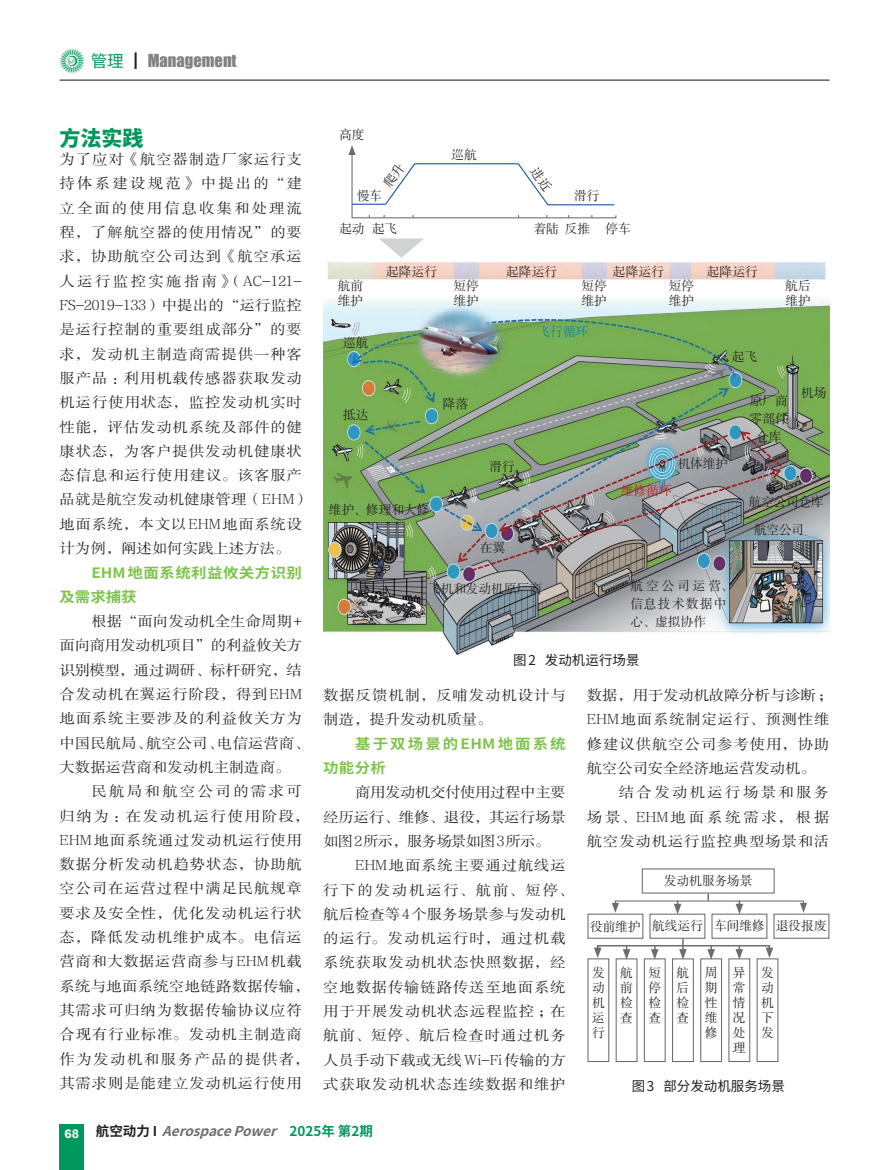
<style>
.page{position:relative;width:872px;height:1170px;background:#fff}
.page>*{position:absolute;margin:0;border:0;box-sizing:border-box;transform-origin:0 0}
.t1{font:800 21px "Source Han Sans CN";color:#00985c}
.t2{font:16.5px "Impact";color:#808285}
.t3{font:14.25px/24.3px "FZSSJW GB1 0";letter-spacing:.055em;color:#231f20;scale:1.08 1}
.t4{font:14.25px/24.3px "FZSSJW GB1 0";color:#231f20;scale:1.08 1}
.t5{font:14.25px/24.3px "FZSSJW GB1 0";letter-spacing:-.01em;color:#231f20;scale:1.08 1}
.t6{font:700 14.25px/24.3px "Source Han Sans CN";letter-spacing:.035em;color:#7dc34a;scale:1.08 1}
.t7{font:700 14.25px/24.3px "Source Han Sans CN";letter-spacing:.14em;color:#7dc34a;scale:1.08 1}
.t8{font:italic 700 13.5px "Source Han Sans CN";color:#6c6d70}
.t9{font:13.5px "Source Han Sans CN";color:#231f20}
.t10{font:12.75px/15px "FZSSJW GB1 0";letter-spacing:.005em;color:#231f20;text-align:justify}
.t11{font:12.75px/18px "FZSSJW GB1 0";letter-spacing:.1em;color:#231f20}
.t12{font:12.75px "FZSSJW GB1 0";letter-spacing:-.015em;color:#231f20}
.t13{font:12.75px "FZSSJW GB1 0";color:#c4121a}
.t14{font:12.75px "FZSSJW GB1 0";color:#007ec5}
.s1{font-family:"Source Han Sans CN";color:#00985c}
.s2{font-family:"Source Han Sans CN";color:#231f20}
.s3{font-style:normal;color:#231f20}
.s4{font-style:normal;color:#00985c}
</style>
<div class="page">
<div style="left:60px;top:1124px;width:24px;height:45px;background:#00985c"></div>
<hr style="left:60px;top:80px;width:769px;height:1px;background:#231f20">
<img style="left:60px;top:49px;width:24px;height:24px">
<img style="left:323px;top:262px;width:506px;height:393px">
<svg style="left:379px;top:238px;width:45px;height:20px"></svg>
<div style="left:587px;top:913px;width:56px;height:25px;border:1px solid #6c6d70"></div>
<div style="left:587px;top:958px;width:22px;height:103px;border:1px solid #6c6d70"></div>
<div style="left:700px;top:958px;width:22px;height:103px;border:1px solid #6c6d70"></div>
<div style="left:644px;top:958px;width:21px;height:103px;border:1px solid #6c6d70"></div>
<div style="left:756px;top:958px;width:22px;height:103px;border:1px solid #6c6d70"></div>
<div style="left:615px;top:958px;width:22px;height:103px;border:1px solid #6c6d70"></div>
<div style="left:728px;top:958px;width:22px;height:103px;border:1px solid #6c6d70"></div>
<div style="left:672px;top:958px;width:22px;height:103px;border:1px solid #6c6d70"></div>
<div style="left:649px;top:913px;width:56px;height:25px;border:1px solid #6c6d70"></div>
<div style="left:711px;top:913px;width:56px;height:25px;border:1px solid #6c6d70"></div>
<div style="left:773px;top:913px;width:56px;height:25px;border:1px solid #6c6d70"></div>
<svg style="left:612px;top:902px;width:7px;height:10px"></svg>
<svg style="left:800px;top:902px;width:7px;height:10px"></svg>
<div style="left:597px;top:944px;width:173px;height:6px;border:1px solid #6c6d70"></div>
<svg style="left:594px;top:947px;width:7px;height:11px"></svg>
<svg style="left:765px;top:947px;width:8px;height:11px"></svg>
<svg style="left:707px;top:893px;width:2px;height:7px"></svg>
<svg style="left:735px;top:900px;width:8px;height:14px"></svg>
<svg style="left:674px;top:900px;width:7px;height:14px"></svg>
<svg style="left:679px;top:938px;width:8px;height:21px"></svg>
<svg style="left:707px;top:945px;width:8px;height:14px"></svg>
<svg style="left:623px;top:945px;width:7px;height:14px"></svg>
<svg style="left:735px;top:945px;width:8px;height:14px"></svg>
<svg style="left:651px;top:945px;width:7px;height:14px"></svg>
<svg style="left:348px;top:145px;width:269px;height:74px"></svg>
<p class="t2" style="left:91px;top:48px;width:147px"><span class="s1">管理</span> <span class="s2">┃</span> Management</p>
<h1 class="t1" style="left:60px;top:127px;width:86px">方法实践</h1>
<p class="t3" style="left:60px;top:147px;width:233px">为了应对《航空器制造厂家运行支持体系建设规范》中提出的“建立全面的使用信息收集和处理流程，了解航空器的使用情况”的要求，协助航空公司达到《航空承运人运行监控实施指南》（AC-121-<br>FS-2019-133）中提出的“运行监控是运行控制的重要组成部分”的要求，发动机主制造商需提供一种客服产品：利用机载传感器获取发动机运行使用状态，监控发动机实时性能，评估发动机系统及部件的健康状态，为客户提供发动机健康状态信息和运行使用建议。该客服产品就是航空发动机健康管理（EHM）地面系统，本文以EHM地面系统设计为例，阐述如何实践上述方法。</p>
<p class="t6" style="left:60px;top:560px;width:226px;text-indent:32px">EHM地面系统利益攸关方识别及需求捕获</p>
<p class="t4" style="left:60px;top:609px;width:233px;text-indent:32px">根据“面向发动机全生命周期+面向商用发动机项目”的利益攸关方识别模型，通过调研、标杆研究，结合发动机在翼运行阶段，得到EHM地面系统主要涉及的利益攸关方为中国民航局、航空公司、电信运营商、大数据运营商和发动机主制造商。</p>
<p class="t3" style="left:60px;top:779px;width:233px;text-indent:32px">民航局和航空公司的需求可归纳为：在发动机运行使用阶段，<br>EHM地面系统通过发动机运行使用数据分析发动机趋势状态，协助航空公司在运营过程中满足民航规章要求及安全性，优化发动机运行状态，降低发动机维护成本。电信运营商和大数据运营商参与EHM机载系统与地面系统空地链路数据传输，其需求可归纳为数据传输协议应符合现有行业标准。发动机主制造商作为发动机和服务产品的提供者，其需求则是能建立发动机运行使用</p>
<p class="t10" style="left:339px;top:127px;width:27px">高度</p>
<p class="t10" style="left:451px;top:147px;width:27px">巡航</p>
<p class="t10" style="left:357px;top:189px;width:26px">慢车</p>
<p class="t10" style="left:574px;top:189px;width:27px">滑行</p>
<p class="t10" style="left:339px;top:221px;width:59px">起动起飞</p>
<p class="t10" style="left:533px;top:221px;width:99px">着陆反推 停车</p>
<p class="t10" style="left:386px;top:265px;width:53px">起降运行</p>
<p class="t10" style="left:506px;top:265px;width:53px">起降运行</p>
<p class="t10" style="left:613px;top:265px;width:53px">起降运行</p>
<p class="t10" style="left:707px;top:265px;width:53px">起降运行</p>
<p class="t10" style="left:453px;top:279px;width:27px">短停维护</p>
<p class="t10" style="left:581px;top:279px;width:27px">短停维护</p>
<p class="t10" style="left:669px;top:279px;width:27px">短停维护</p>
<p class="t10" style="left:338px;top:279px;width:27px">航前维护</p>
<p class="t10" style="left:785px;top:279px;width:27px">航后维护</p>
<p class="t10" style="left:343px;top:336px;width:27px">巡航</p>
<p class="t10" style="left:343px;top:408px;width:27px">抵达</p>
<p class="t10" style="left:443px;top:396px;width:27px">降落</p>
<p class="t10" style="left:329px;top:502px;width:102px">维护、修理和大修</p>
<p class="t10" style="left:489px;top:459px;width:27px">滑行</p>
<p class="t10" style="left:480px;top:540px;width:27px">在翼</p>
<p class="t14" style="left:537px;top:325px;width:52px">飞行循环</p>
<p class="t10" style="left:428px;top:581px;width:116px">飞机和发动机原厂商</p>
<p class="t10" style="left:732px;top:350px;width:27px">起飞</p>
<p class="t10" style="left:678px;top:456px;width:52px">机体维护</p>
<p class="t10" style="left:749px;top:392px;width:40px;line-height:18px;text-align:center">原厂商零部件仓库</p>
<p class="t10" style="left:801px;top:385px;width:27px">机场</p>
<p class="t13" style="left:621px;top:484px;width:52px">维修循环</p>
<p class="t11" style="left:630px;top:576px;width:104px">航空公司运营、信息技术数据中心、虚拟协作</p>
<p class="t10" style="left:749px;top:494px;width:76px">航空公司仓库</p>
<p class="t10" style="left:754px;top:522px;width:51px">航空公司</p>
<p class="t9" style="left:513px;top:652px;width:128px">图 2 发动机运行场景</p>
<p class="t3" style="left:323px;top:683px;width:226px">数据反馈机制，反哺发动机设计与制造，提升发动机质量。</p>
<p class="t7" style="left:323px;top:732px;width:226px;text-indent:32px">基于双场景的EHM地面系统功能分析</p>
<p class="t3" style="left:323px;top:780px;width:226px;text-align:justify;text-indent:32px">商用发动机交付使用过程中主要经历运行、维修、退役，其运行场景如图2所示，服务场景如图3所示。</p>
<p class="t3" style="left:323px;top:853px;width:233px;text-indent:32px">EHM地面系统主要通过航线运行下的发动机运行、航前、短停、航后检查等4个服务场景参与发动机的运行。发动机运行时，通过机载系统获取发动机状态快照数据，经空地数据传输链路传送至地面系统用于开展发动机状态远程监控；在航前、短停、航后检查时通过机务人员手动下载或无线Wi-Fi传输的方式获取发动机状态连续数据和维护</p>
<p class="t5" style="left:587px;top:683px;width:229px">数据，用于发动机故障分析与诊断；<br>EHM地面系统制定运行、预测性维修建议供航空公司参考使用，协助航空公司安全经济地运营发动机。</p>
<p class="t3" style="left:587px;top:780px;width:226px;text-align:justify;text-indent:32px">结合发动机运行场景和服务场景、EHM地面系统需求，根据航空发动机运行监控典型场景和活</p>
<p class="t10" style="left:664px;top:873px;width:90px">发动机服务场景</p>
<p class="t12" style="left:652px;top:919px;width:176px">航线运行 车间维修 退役报废</p>
<p class="t10" style="left:590px;top:918px;width:52px">役前维护</p>
<p class="t10" style="left:592px;top:965px;width:14px">发动机运行</p>
<p class="t10" style="left:705px;top:965px;width:14px">周期性维修</p>
<p class="t10" style="left:676px;top:965px;width:14px">航后检查</p>
<p class="t10" style="left:620px;top:965px;width:14px">航前检查</p>
<p class="t10" style="left:733px;top:965px;width:14px">异常情况处理</p>
<p class="t10" style="left:648px;top:965px;width:14px">短停检查</p>
<p class="t10" style="left:761px;top:965px;width:14px">发动机下发</p>
<p class="t9" style="left:631px;top:1078px;width:155px">图 3 部分发动机服务场景</p>
<p class="t8" style="left:65px;top:1123px;width:310px"><sub>6</sub> <sub>8</sub> <span class="s3">航空动力 I</span> AerospacePower <span class="s4">2 0 2 5 年 第 2 期</span></p>
</div>
